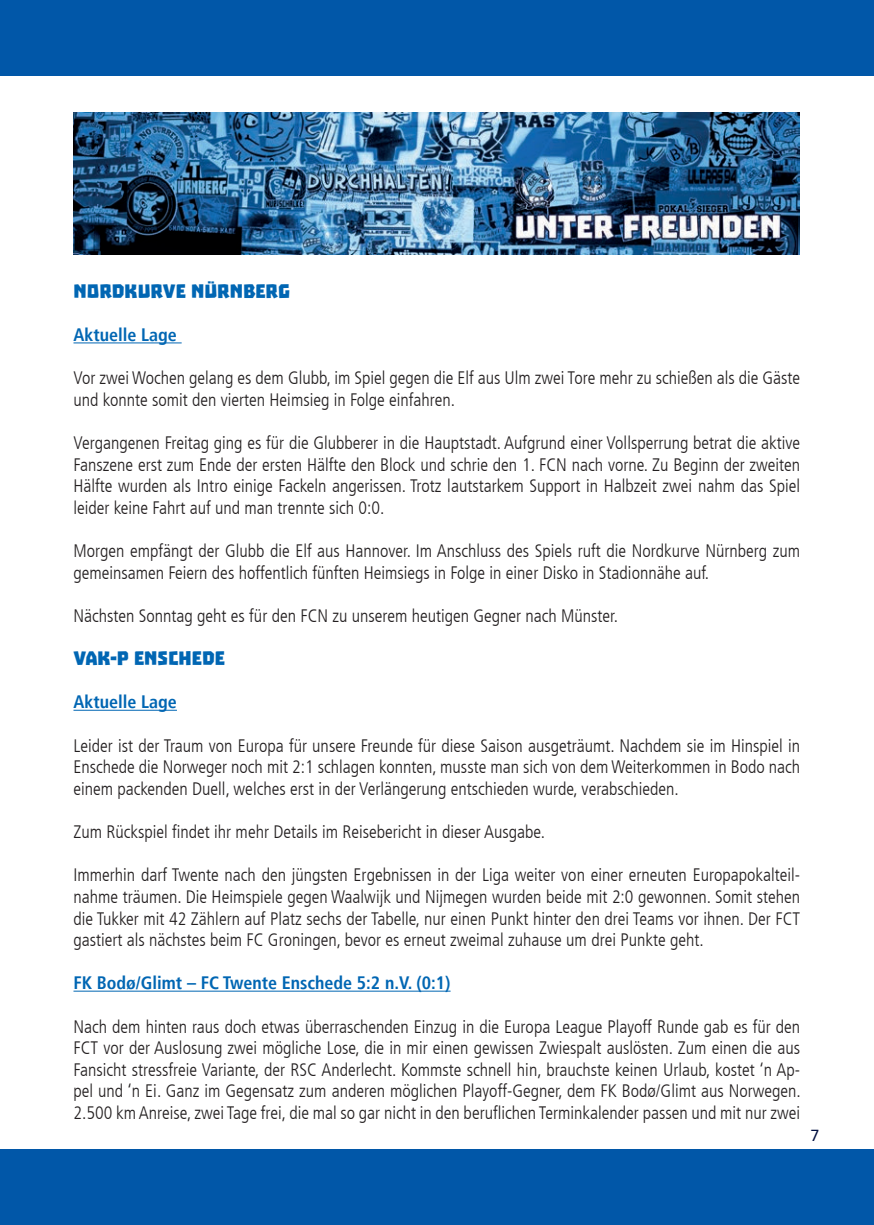
<style>
.page{position:relative;width:874px;height:1225px;background:#fff}
.page>*{position:absolute;margin:0;border:0;box-sizing:border-box;transform-origin:0 0}
.t1{font:22px "Troika";color:#0166b3}
.t2{font:300 condensed 18px/21.6px "Frutiger LT";color:#231f20;text-align:justify}
.t3{font:700 condensed 18px "Frutiger LT";color:#0166b3}
.t4{font:16px "Steinem";color:#000f40}
</style>
<div class="page">
<hr style="left:73px;top:342px;width:108px;height:1px;background:#0166b3">
<hr style="left:73px;top:710px;width:104px;height:1px;background:#0166b3">
<hr style="left:73px;top:990px;width:377px;height:1px;background:#0166b3">
<img style="left:73px;top:112px;width:726px;height:143px">
<div style="left:0;top:1149px;width:17px;height:76px;background:#0157a8"></div>
<div style="left:17px;top:0;width:856px;height:75px;background:#0157a8"></div>
<div style="left:17px;top:1149px;width:856px;height:75px;background:#0157a8"></div>
<div style="left:0;top:0;width:17px;height:75px;background:#0157a8"></div>
<p class="t1" style="left:73px;top:279px;width:218px">NORDKURVE NÜRNBERG</p>
<p class="t3" style="left:73px;top:324px;width:105px">Aktuelle Lage</p>
<p class="t2" style="left:73px;top:367px;width:728px">Vor zwei Wochen gelang es dem Glubb, im Spiel gegen die Elf aus Ulm zwei Tore mehr zu schießen als die Gäste und konnte somit den vierten Heimsieg in Folge einfahren.</p>
<p class="t2" style="left:73px;top:432px;width:728px">Vergangenen Freitag ging es für die Glubberer in die Hauptstadt. Aufgrund einer Vollsperrung betrat die aktive Fanszene erst zum Ende der ersten Hälfte den Block und schrie den 1. FCN nach vorne. Zu Beginn der zweiten Hälfte wurden als Intro einige Fackeln angerissen. Trotz lautstarkem Support in Halbzeit zwei nahm das Spiel leider keine Fahrt auf und man trennte sich 0:0.</p>
<p class="t2" style="left:73px;top:540px;width:727px">Morgen empfängt der Glubb die Elf aus Hannover. Im Anschluss des Spiels ruft die Nordkurve Nürnberg zum gemeinsamen Feiern des hoffentlich fünften Heimsiegs in Folge in einer Disko in Stadionnähe auf.</p>
<p class="t2" style="left:73px;top:605px;width:545px">Nächsten Sonntag geht es für den FCN zu unserem heutigen Gegner nach Münster.</p>
<p class="t1" style="left:73px;top:646px;width:153px">VAK-P ENSCHEDE</p>
<p class="t3" style="left:73px;top:691px;width:105px">Aktuelle Lage</p>
<p class="t2" style="left:73px;top:735px;width:728px">Leider ist der Traum von Europa für unsere Freunde für diese Saison ausgeträumt. Nachdem sie im Hinspiel in Enschede die Norweger noch mit 2:1 schlagen konnten, musste man sich von dem Weiterkommen in Bodo nach einem packenden Duell, welches erst in der Verlängerung entschieden wurde, verabschieden.</p>
<p class="t2" style="left:73px;top:821px;width:472px">Zum Rückspiel findet ihr mehr Details im Reisebericht in dieser Ausgabe.</p>
<p class="t2" style="left:73px;top:864px;width:727px">Immerhin darf Twente nach den jüngsten Ergebnissen in der Liga weiter von einer erneuten Europapokalteil&shy;nahme träumen. Die Heimspiele gegen Waalwijk und Nijmegen wurden beide mit 2:0 gewonnen. Somit stehen die Tukker mit 42 Zählern auf Platz sechs der Tabelle, nur einen Punkt hinter den drei Teams vor ihnen. Der FCT gastiert als nächstes beim FC Groningen, bevor es erneut zweimal zuhause um drei Punkte geht.</p>
<p class="t3" style="left:73px;top:972px;width:378px">FK Bodø/Glimt – FC Twente Enschede 5:2 n.V. (0:1)</p>
<p class="t2" style="left:73px;top:1015px;width:728px">Nach dem hinten raus doch etwas überraschenden Einzug in die Europa League Playoff Runde gab es für den FCT vor der Auslosung zwei mögliche Lose, die in mir einen gewissen Zwiespalt auslösten. Zum einen die aus Fansicht stressfreie Variante, der RSC Anderlecht. Kommste schnell hin, brauchste keinen Urlaub, kostet ‘n Ap&shy;pel und ‘n Ei. Ganz im Gegensatz zum anderen möglichen Playoff-Gegner, dem FK Bodø/Glimt aus Norwegen.<br>2.500 km Anreise, zwei Tage frei, die mal so gar nicht in den beruflichen Terminkalender passen und mit nur zwei</p>
<p class="t4" style="left:810px;top:1126px;width:10px">7</p>
</div>
